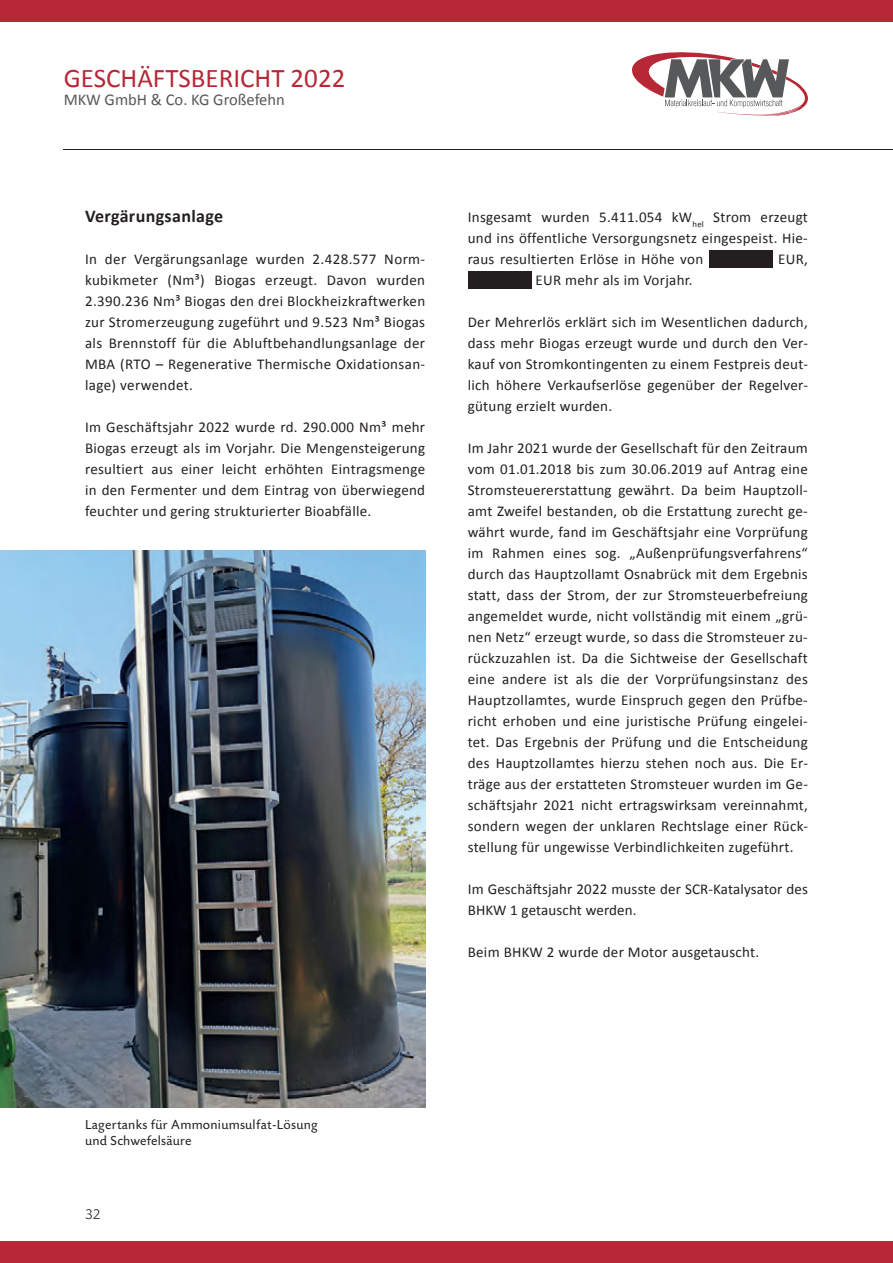
<style>
.page{position:relative;width:893px;height:1263px;background:#fff}
.page>*{position:absolute;margin:0;border:0;box-sizing:border-box;transform-origin:0 0}
.t1{font:27px "Calibri";color:#b72837}
.t2{font:700 18px "Calibri";letter-spacing:.02em;color:#231f20}
.t3{font:16.5px "Calibri";color:#57585a}
.t4{font:15px/21px "Calibri";letter-spacing:.02em;color:#231f20;text-align:justify}
.t5{font:300 15px "Today SB";color:#231f20}
.t6{font:13.5px/16.5px "Today SB";letter-spacing:.02em;color:#231f20}
</style>
<div class="page">
<div style="left:0;top:0;width:893px;height:21px;background:#b72837"></div>
<div style="left:0;top:1242px;width:893px;height:21px;background:#b72837"></div>
<svg style="left:632px;top:52px;width:176px;height:64px"></svg>
<hr style="left:64px;top:149px;width:829px;height:1px;background:#231f20">
<div style="left:709px;top:250px;width:64px;height:17px;background:#231f20"></div>
<div style="left:468px;top:271px;width:63px;height:17px;background:#231f20"></div>
<img style="left:0;top:551px;width:425px;height:557px">
<h1 class="t1" style="left:64px;top:61px;width:283px">GESCHÄFTSBERICHT 2022</h1>
<p class="t3" style="left:64px;top:89px;width:223px">MKW GmbH &amp; Co. KG Großefehn</p>
<p class="t2" style="left:85px;top:205px;width:140px">Vergärungsanlage</p>
<p class="t4" style="left:85px;top:249px;width:342px">In der Vergärungsanlage wurden 2.428.577 Norm&shy;kubikmeter (Nm³) Biogas erzeugt. Davon wurden 2.390.236 Nm³ Biogas den drei Blockheizkraftwerken zur Stromerzeugung zugeführt und 9.523 Nm³ Biogas als Brennstoff für die Abluftbehandlungsanlage der MBA (RTO – Regenerative Thermische Oxidationsan&shy;lage) verwendet.</p>
<p class="t4" style="left:85px;top:417px;width:342px">Im Geschäftsjahr 2022 wurde rd. 290.000 Nm³ mehr Biogas erzeugt als im Vorjahr. Die Mengensteigerung resultiert aus einer leicht erhöhten Eintragsmenge in den Fermenter und dem Eintrag von überwiegend feuchter und gering strukturierter Bioabfälle.</p>
<p class="t4" style="left:468px;top:207px;width:342px">Insgesamt wurden 5.411.054 kW<sub>hel</sub> Strom erzeugt und ins öffentliche Versorgungsnetz eingespeist. Hie&shy;raus resultierten Erlöse in Höhe von</p>
<p class="t4" style="left:778px;top:249px;width:31px">EUR,</p>
<p class="t4" style="left:535px;top:270px;width:159px">EUR mehr als im Vorjahr.</p>
<p class="t4" style="left:468px;top:312px;width:342px">Der Mehrerlös erklärt sich im Wesentlichen dadurch, dass mehr Biogas erzeugt wurde und durch den Ver&shy;kauf von Stromkontingenten zu einem Festpreis deut&shy;lich höhere Verkaufserlöse gegenüber der Regelver&shy;gütung erzielt wurden.</p>
<p class="t4" style="left:468px;top:438px;width:342px">Im Jahr 2021 wurde der Gesellschaft für den Zeitraum vom 01.01.2018 bis zum 30.06.2019 auf Antrag eine Stromsteuererstattung gewährt. Da beim Hauptzoll&shy;amt Zweifel bestanden, ob die Erstattung zurecht ge&shy;währt wurde, fand im Geschäftsjahr eine Vorprüfung im Rahmen eines sog. „Außenprüfungsverfahrens“ durch das Hauptzollamt Osnabrück mit dem Ergebnis statt, dass der Strom, der zur Stromsteuerbefreiung angemeldet wurde, nicht vollständig mit einem „grü&shy;nen Netz“ erzeugt wurde, so dass die Stromsteuer zu&shy;rückzuzahlen ist. Da die Sichtweise der Gesellschaft eine andere ist als die der Vorprüfungsinstanz des Hauptzollamtes, wurde Einspruch gegen den Prüfbe&shy;richt erhoben und eine juristische Prüfung eingelei&shy;tet. Das Ergebnis der Prüfung und die Entscheidung des Hauptzollamtes hierzu stehen noch aus. Die Er&shy;träge aus der erstatteten Stromsteuer wurden im Ge&shy;schäftsjahr 2021 nicht ertragswirksam vereinnahmt, sondern wegen der unklaren Rechtslage einer Rück&shy;stellung für ungewisse Verbindlichkeiten zugeführt.</p>
<p class="t4" style="left:468px;top:879px;width:342px">Im Geschäftsjahr 2022 musste der SCR-Katalysator des<br>BHKW 1 getauscht werden.</p>
<p class="t4" style="left:468px;top:942px;width:293px">Beim BHKW 2 wurde der Motor ausgetauscht.</p>
<p class="t6" style="left:85px;top:1116px;width:234px">Lagertanks für Ammoniumsulfat-Lösung und Schwefelsäure</p>
<p class="t5" style="left:85px;top:1206px;width:17px">32</p>
</div>
